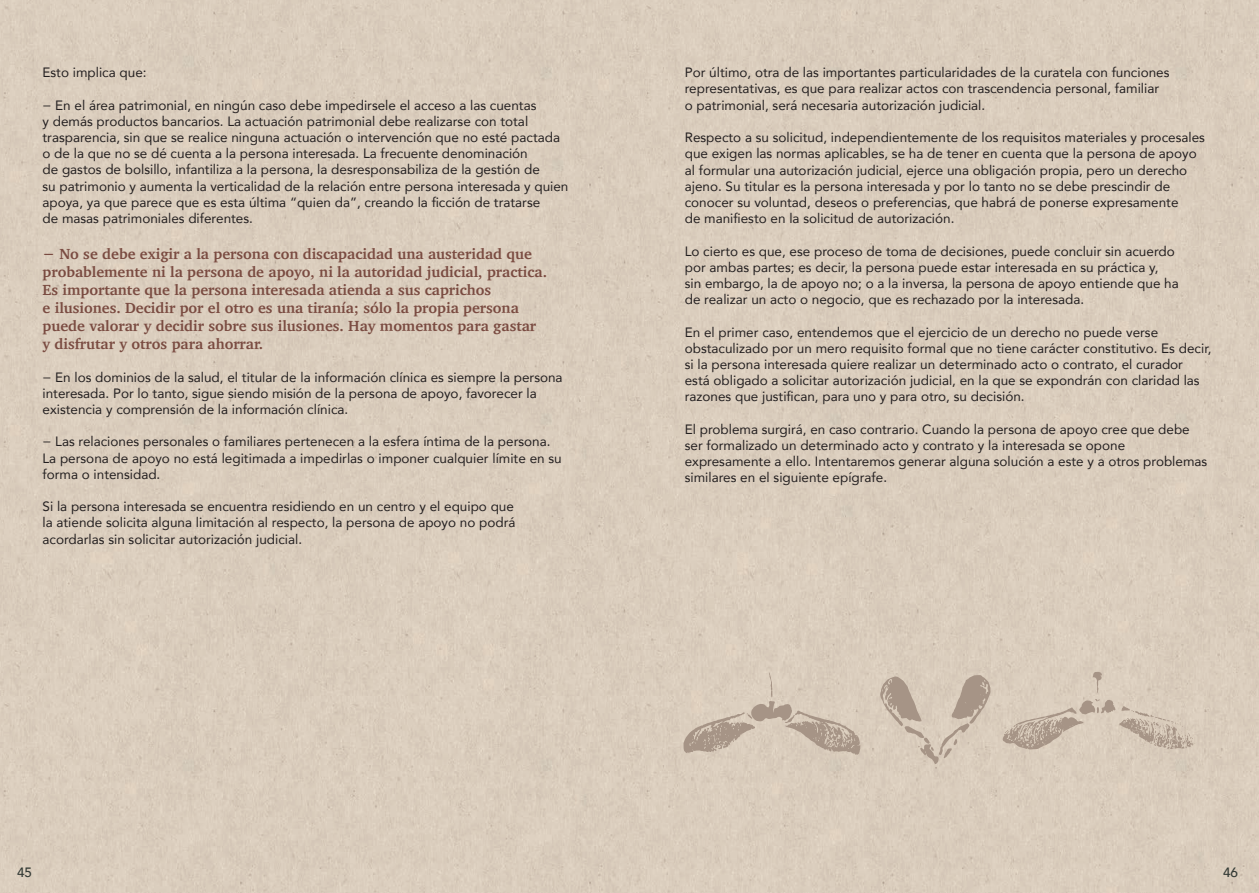
<style>
.page{position:relative;width:1259px;height:893px;background:#fff}
.page>*{position:absolute;margin:0;border:0;box-sizing:border-box;transform-origin:0 0}
.t1{font:700 15px/18px "Charter";color:#7a4b41}
.t2{font:13.5px/16.2px "Avenir";color:#231f20}
.t3{font:500 13.5px "Avenir";color:#333a35}
</style>
<div class="page">
<div style="left:0;top:0;width:629px;height:893px;background:#dacdbc"></div>
<div style="left:629px;top:0;width:630px;height:893px;background:#dacdbc"></div>
<svg style="left:683px;top:672px;width:177px;height:83px"></svg>
<svg style="left:1002px;top:672px;width:193px;height:77px"></svg>
<svg style="left:879px;top:675px;width:112px;height:94px"></svg>
<p class="t2" style="left:43px;top:64px;width:106px">Esto implica que:</p>
<p class="t2" style="left:43px;top:97px;width:527px">− En el área patrimonial, en ningún caso debe impedirsele el acceso a las cuentas<br>y demás productos bancarios. La actuación patrimonial debe realizarse con total trasparencia, sin que se realice ninguna actuación o intervención que no esté pactada o de la que no se dé cuenta a la persona interesada. La frecuente denominación<br>de gastos de bolsillo, infantiliza a la persona, la desresponsabiliza de la gestión de<br>su patrimonio y aumenta la verticalidad de la relación entre persona interesada y quien apoya, ya que parece que es esta última “quien da”, creando la ficción de tratarse<br>de masas patrimoniales diferentes.</p>
<p class="t1" style="left:43px;top:245px;width:506px">− No se debe exigir a la persona con discapacidad una austeridad que probablemente ni la persona de apoyo, ni la autoridad judicial, practica.<br>Es importante que la persona interesada atienda a sus caprichos<br>e ilusiones. Decidir por el otro es una tiranía; sólo la propia persona puede valorar y decidir sobre sus ilusiones. Hay momentos para gastar y disfrutar y otros para ahorrar.</p>
<p class="t2" style="left:43px;top:368px;width:521px">− En los dominios de la salud, el titular de la información clínica es siempre la persona interesada. Por lo tanto, sigue siendo misión de la persona de apoyo, favorecer la existencia y comprensión de la información clínica.</p>
<p class="t2" style="left:43px;top:433px;width:521px">− Las relaciones personales o familiares pertenecen a la esfera íntima de la persona.<br>La persona de apoyo no está legitimada a impedirlas o imponer cualquier límite en su forma o intensidad.</p>
<p class="t2" style="left:43px;top:498px;width:474px;text-align:justify">Si la persona interesada se encuentra residiendo en un centro y el equipo que la atiende solicita alguna limitación al respecto, la persona de apoyo no podrá acordarlas sin solicitar autorización judicial.</p>
<p class="t2" style="left:685px;top:64px;width:486px">Por último, otra de las importantes particularidades de la curatela con funciones representativas, es que para realizar actos con trascendencia personal, familiar o patrimonial, será necesaria autorización judicial.</p>
<p class="t2" style="left:685px;top:129px;width:522px">Respecto a su solicitud, independientemente de los requisitos materiales y procesales que exigen las normas aplicables, se ha de tener en cuenta que la persona de apoyo al formular una autorización judicial, ejerce una obligación propia, pero un derecho ajeno. Su titular es la persona interesada y por lo tanto no se debe prescindir de conocer su voluntad, deseos o preferencias, que habrá de ponerse expresamente<br>de manifiesto en la solicitud de autorización.</p>
<p class="t2" style="left:685px;top:242px;width:495px">Lo cierto es que, ese proceso de toma de decisiones, puede concluir sin acuerdo por ambas partes; es decir, la persona puede estar interesada en su práctica y,<br>sin embargo, la de apoyo no; o a la inversa, la persona de apoyo entiende que ha de realizar un acto o negocio, que es rechazado por la interesada.</p>
<p class="t2" style="left:685px;top:323px;width:528px">En el primer caso, entendemos que el ejercicio de un derecho no puede verse obstaculizado por un mero requisito formal que no tiene carácter constitutivo. Es decir, si la persona interesada quiere realizar un determinado acto o contrato, el curador<br>está obligado a solicitar autorización judicial, en la que se expondrán con claridad las razones que justifican, para uno y para otro, su decisión.</p>
<p class="t2" style="left:685px;top:421px;width:524px">El problema surgirá, en caso contrario. Cuando la persona de apoyo cree que debe ser formalizado un determinado acto y contrato y la interesada se opone expresamente a ello. Intentaremos generar alguna solución a este y a otros problemas similares en el siguiente epígrafe.</p>
<p class="t3" style="left:17px;top:860px;width:17px">45</p>
<p class="t3" style="left:1223px;top:860px;width:17px">46</p>
</div>
